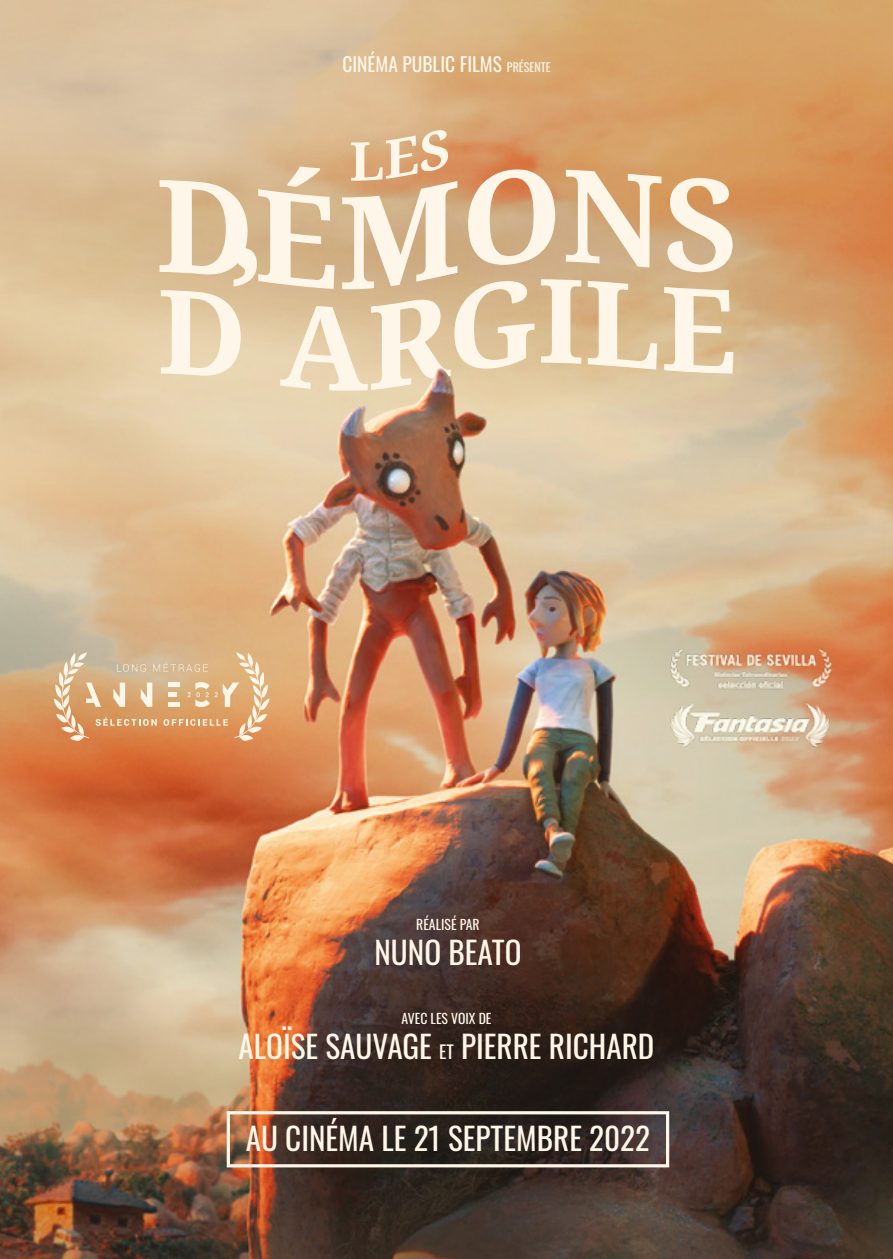
<style>
.page{position:relative;width:893px;height:1259px;background:#fff}
.page>*{position:absolute;margin:0;border:0;box-sizing:border-box;transform-origin:0 0}
.t1{font:31.2px "Oswald";color:#fef7e9}
.t2{font:19.5px "Oswald";color:#fef7e9}
.t3{font:13.8px "Oswald";color:#fef7e9}
.s1{font-size:12px}
.s2{font-size:18px}
</style>
<div class="page">
<img style="left:0;top:0;width:893px;height:1259px">
<svg style="left:160px;top:166px;width:573px;height:123px;background:#e2c5a4"></svg>
<svg style="left:161px;top:279px;width:572px;height:112px;background:#e7d2b1"></svg>
<svg style="left:351px;top:130px;width:97px;height:51px;background:#e4be99"></svg>
<svg style="left:233px;top:248px;width:24px;height:38px"></svg>
<img style="left:411px;top:368px;width:42px;height:60px">
<svg style="left:54px;top:652px;width:215px;height:89px;background:#ddb082"></svg>
<img style="left:663px;top:697px;width:175px;height:54px">
<img style="left:667px;top:644px;width:167px;height:47px">
<div style="left:227px;top:1111px;width:442px;height:56px;border:3px solid #fef7e9"></div>
<p class="t2" style="left:342px;top:46px;width:210px">CINÉMA PUBLIC FILMS <span class="s1">PRÉSENTE</span></p>
<p class="t3" style="left:416px;top:912px;width:65px">RÉALISÉ PAR</p>
<p class="t1" style="left:374px;top:925px;width:149px">NUNO BEATO</p>
<p class="t3" style="left:401px;top:1006px;width:92px">AVEC LES VOIX DE</p>
<p class="t1" style="left:239px;top:1018px;width:417px">ALOÏSE SAUVAGE <span class="s2">ET</span> PIERRE RICHARD</p>
<p class="t1" style="left:246px;top:1110px;width:406px">AU CINÉMA LE 21 SEPTEMBRE 2022</p>
</div>
